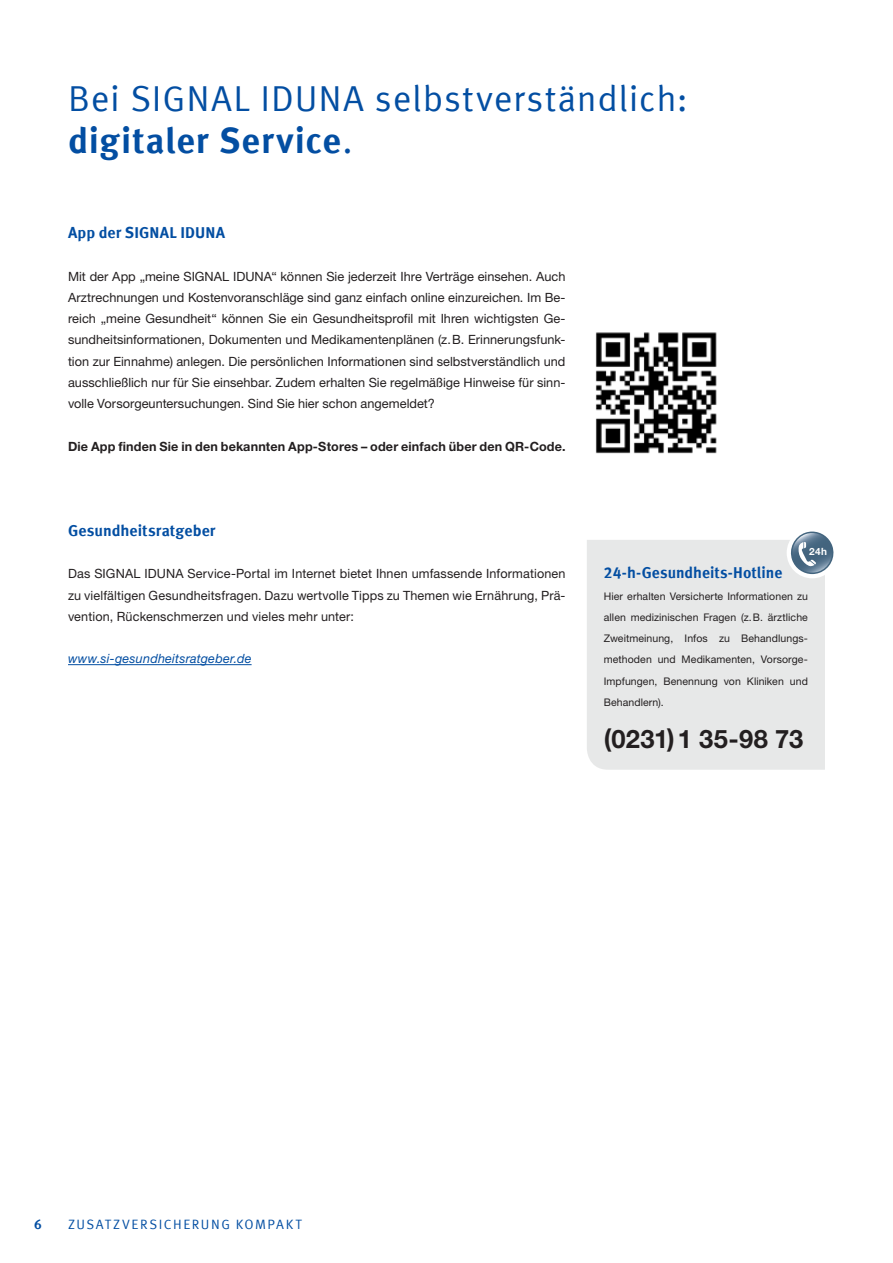
<style>
.page{position:relative;width:893px;height:1263px;background:#fff}
.page>*{position:absolute;margin:0;border:0;box-sizing:border-box;transform-origin:0 0}
.t1{font:36px "Meta Offc Pro Norm";letter-spacing:.02em;color:#034ea2}
.t2{font:700 36px "Meta Offc Pro";letter-spacing:.025em;color:#034ea2}
.t3{font:700 25.5px "Helvetica Neue LTW1 G";letter-spacing:.01em;color:#231f20}
.t4{font:700 15.75px "Meta Offc Pro";letter-spacing:.005em;color:#034ea2}
.t5{font:13.5px "Meta Offc Pro Norm";letter-spacing:.115em;color:#034ea2}
.t6{font:700 13.5px "Meta Offc Pro";color:#034ea2}
.t7{font:12.75px/21.3px "Helvetica Neue LTW1 G";letter-spacing:.005em;color:#231f20;text-align:justify}
.t8{font:700 12.75px "Helvetica Neue LTW1 G";letter-spacing:.01em;color:#231f20}
.t9{font:italic 12.75px "Helvetica Neue LTW1 G";letter-spacing:.02em;color:#034ea2}
.t10{font:10.5px/21.3px "Helvetica Neue LTW1 G";letter-spacing:.01em;color:#231f20;text-align:justify}
.t11{font:700 10.05px "Helvetica Neue LT";color:#fff}
.s1{font-family:"Meta Offc Pro Norm";font-weight:400}
</style>
<div class="page">
<img style="left:595px;top:332px;width:122px;height:122px">
<div style="left:587px;top:540px;width:238px;height:230px;background:#e7e8e8"></div>
<div style="left:787px;top:527px;width:51px;height:51px;background:#fff;border-radius:50%"></div>
<svg style="left:788px;top:531px;width:46px;height:43px"></svg>
<hr style="left:68px;top:664px;width:184px;height:1px;background:#034ea2">
<h1 class="t1" style="left:68px;top:71px;width:621px">Bei SIGNAL IDUNA selbstverständlich:</h1>
<h1 class="t2" style="left:68px;top:112px;width:286px">digitaler Service<span class="s1">.</span></h1>
<p class="t4" style="left:68px;top:220px;width:159px">App der SIGNAL IDUNA</p>
<p class="t7" style="left:68px;top:265px;width:499px">Mit der App „meine SIGNAL IDUNA“ können Sie jederzeit Ihre Verträge einsehen. Auch Arztrechnungen und Kostenvoranschläge sind ganz einfach online einzureichen. Im Be&shy;reich „meine Gesundheit“ können Sie ein Gesundheitsprofil mit Ihren wichtigsten Ge&shy;sundheitsinformationen, Dokumenten und Medikamentenplänen (z.B. Erinnerungsfunk&shy;tion zur Einnahme) anlegen. Die persönlichen Informationen sind selbstverständlich und ausschließlich nur für Sie einsehbar. Zudem erhalten Sie regelmäßige Hinweise für sinn&shy;volle Vorsorgeuntersuchungen. Sind Sie hier schon angemeldet?</p>
<p class="t8" style="left:68px;top:438px;width:499px">Die App finden Sie in den bekannten App-Stores – oder einfach über den QR-Code.</p>
<p class="t4" style="left:68px;top:518px;width:149px">Gesundheitsratgeber</p>
<p class="t7" style="left:68px;top:563px;width:499px">Das SIGNAL IDUNA Service-Portal im Internet bietet Ihnen umfassende Informationen zu vielfältigen Gesundheitsfragen. Dazu wertvolle Tipps zu Themen wie Ernährung, Prä&shy;vention, Rückenschmerzen und vieles mehr unter:</p>
<p class="t9" style="left:68px;top:651px;width:185px">www.si-gesundheitsratgeber.de</p>
<p class="t11" style="left:809px;top:545px;width:19px">24h</p>
<p class="t4" style="left:604px;top:560px;width:180px">24-h-Gesundheits-Hotline</p>
<p class="t10" style="left:604px;top:585px;width:206px">Hier erhalten Versicherte Informationen zu allen medizinischen Fragen (z.B. ärztliche Zweitmeinung, Infos zu Behandlungs&shy;methoden und Medikamenten, Vorsorge-Impfungen, Benennung von Kliniken und Behandlern).</p>
<h2 class="t3" style="left:604px;top:724px;width:201px">(0231)1 35-98 73</h2>
<p class="t6" style="left:34px;top:1214px;width:9px">6</p>
<p class="t5" style="left:68px;top:1214px;width:235px">ZUSATZVERSICHERUNG KOMPAKT</p>
</div>
